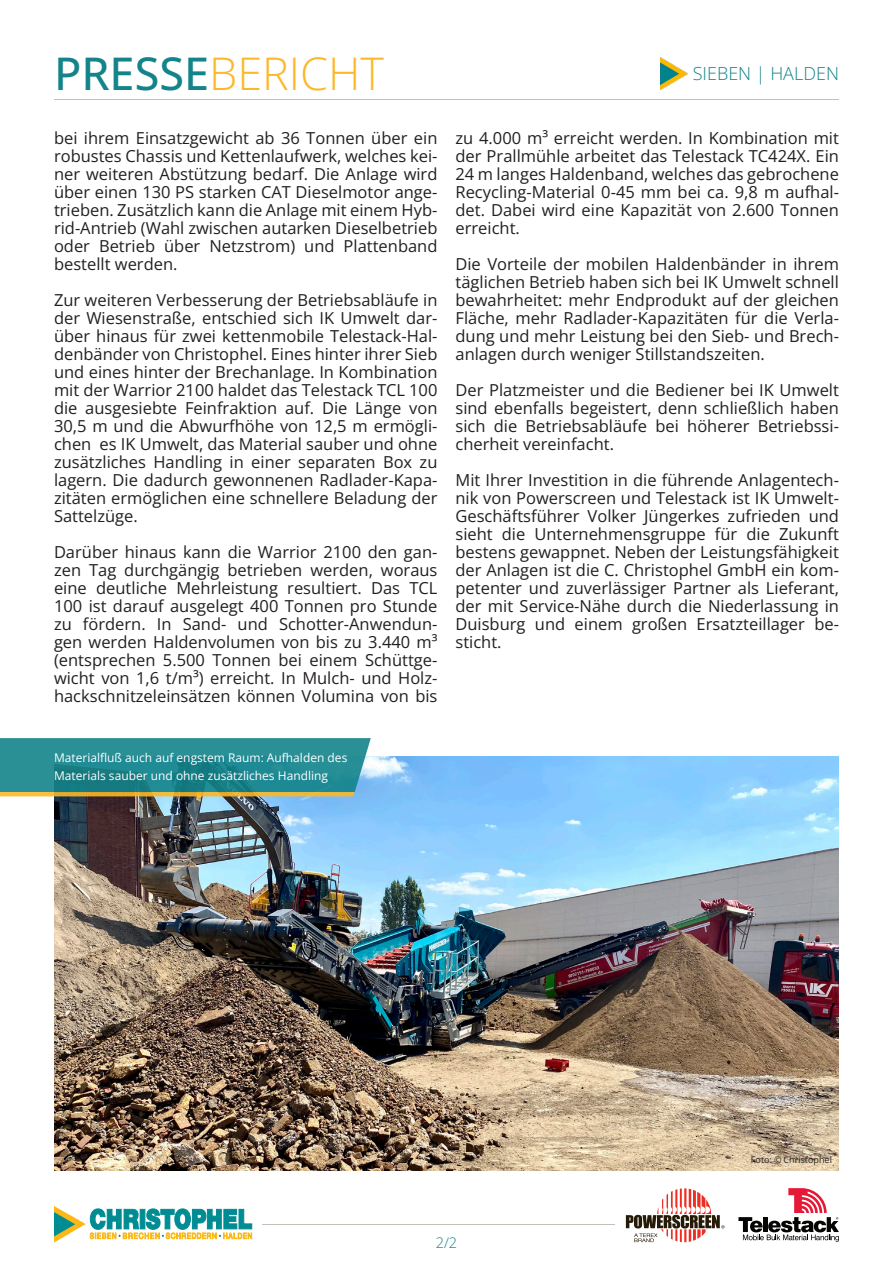
<style>
.page{position:relative;width:893px;height:1263px;background:#fff}
.page>*{position:absolute;margin:0;border:0;box-sizing:border-box;transform-origin:0 0}
.t1{font:300 45px "Open Sans";color:#fcb828}
.Bereiche{font:300 18px "Open Sans";color:#13848a}
.Fließtext{font:16.5px/18px "Open Sans";color:#231f20;text-align:justify}
.t2{font:300 14.55px "Open Sans";color:#13848a}
.Bildunterschrift{font:12px/18px "Open Sans";color:#fff}
.Foto_Copyright_schwarz{font:9px "Open Sans";color:#231f20}
.s1{font-weight:500;color:#13848a}
</style>
<div class="page">
<hr style="left:54px;top:99px;width:785px;height:1px;background:#c1c1b7">
<hr style="left:263px;top:1224px;width:352px;height:1px;background:#c1c1b7">
<svg style="left:626px;top:1188px;width:99px;height:54px"></svg>
<svg style="left:54px;top:1206px;width:198px;height:36px"></svg>
<svg style="left:738px;top:1188px;width:101px;height:54px"></svg>
<img style="left:54px;top:756px;width:785px;height:414px">
<svg style="left:0;top:738px;width:371px;height:58px;background:#338e8d"></svg>
<img style="left:660px;top:58px;width:28px;height:32px">
<h1 class="t1" style="left:54px;top:43px;width:332px"><span class="s1">PRESSE</span>BERICHT</h1>
<p class="Fließtext" style="left:54px;top:129px;width:385px">bei ihrem Einsatzgewicht ab 36 Tonnen über ein robustes Chassis und Kettenlaufwerk, welches kei&shy;ner weiteren Abstützung bedarf. Die Anlage wird über einen 130 PS starken CAT Dieselmotor ange&shy;trieben. Zusätzlich kann die Anlage mit einem Hyb&shy;rid-Antrieb (Wahl zwischen autarken Dieselbetrieb oder Betrieb über Netzstrom) und Plattenband bestellt werden.</p>
<p class="Fließtext" style="left:54px;top:291px;width:385px">Zur weiteren Verbesserung der Betriebsabläufe in der Wiesenstraße, entschied sich IK Umwelt dar&shy;über hinaus für zwei kettenmobile Telestack-Hal&shy;denbänder von Christophel. Eines hinter ihrer Sieb und eines hinter der Brechanlage. In Kombination mit der Warrior 2100 haldet das Telestack TCL 100 die ausgesiebte Feinfraktion auf. Die Länge von 30,5 m und die Abwurfhöhe von 12,5 m ermögli&shy;chen es IK Umwelt, das Material sauber und ohne zusätzliches Handling in einer separaten Box zu lagern. Die dadurch gewonnenen Radlader-Kapa&shy;zitäten ermöglichen eine schnellere Beladung der Sattelzüge.</p>
<p class="Fließtext" style="left:54px;top:543px;width:385px">Darüber hinaus kann die Warrior 2100 den gan&shy;zen Tag durchgängig betrieben werden, woraus eine deutliche Mehrleistung resultiert. Das TCL 100 ist darauf ausgelegt 400 Tonnen pro Stunde zu fördern. In Sand- und Schotter-Anwendun&shy;gen werden Haldenvolumen von bis zu 3.440 m³ (entsprechen 5.500 Tonnen bei einem Schüttge&shy;wicht von 1,6 t/m³) erreicht. In Mulch- und Holz&shy;hackschnitzeleinsätzen können Volumina von bis</p>
<p class="Bereiche" style="left:693px;top:61px;width:148px">SIEBEN | HALDEN</p>
<p class="Fließtext" style="left:455px;top:129px;width:385px">zu 4.000 m³ erreicht werden. In Kombination mit der Prallmühle arbeitet das Telestack TC424X. Ein 24 m langes Haldenband, welches das gebrochene Recycling-Material 0-45 mm bei ca. 9,8 m aufhal&shy;det. Dabei wird eine Kapazität von 2.600 Tonnen erreicht.</p>
<p class="Fließtext" style="left:455px;top:255px;width:385px">Die Vorteile der mobilen Haldenbänder in ihrem täglichen Betrieb haben sich bei IK Umwelt schnell bewahrheitet: mehr Endprodukt auf der gleichen Fläche, mehr Radlader-Kapazitäten für die Verla&shy;dung und mehr Leistung bei den Sieb- und Brech&shy;anlagen durch weniger Stillstandszeiten.</p>
<p class="Fließtext" style="left:455px;top:381px;width:385px">Der Platzmeister und die Bediener bei IK Umwelt sind ebenfalls begeistert, denn schließlich haben sich die Betriebsabläufe bei höherer Betriebssi&shy;cherheit vereinfacht.</p>
<p class="Fließtext" style="left:455px;top:471px;width:385px">Mit Ihrer Investition in die führende Anlagentech&shy;nik von Powerscreen und Telestack ist IK Umwelt-Geschäftsführer Volker Jüngerkes zufrieden und sieht die Unternehmensgruppe für die Zukunft bestens gewappnet. Neben der Leistungsfähigkeit der Anlagen ist die C. Christophel GmbH ein kom&shy;petenter und zuverlässiger Partner als Lieferant, der mit Service-Nähe durch die Niederlassung in Duisburg und einem großen Ersatzteillager be&shy;sticht.</p>
<p class="Bildunterschrift" style="left:54px;top:748px;width:295px">Materialfluß auch auf engstem Raum: Aufhalden des<br>Materials sauber und ohne zusätzliches Handling</p>
<p class="Foto_Copyright_schwarz" style="left:751px;top:1154px;width:82px">Foto: © Christophel</p>
<p class="t2" style="left:436px;top:1232px;width:23px">2/2</p>
</div>
